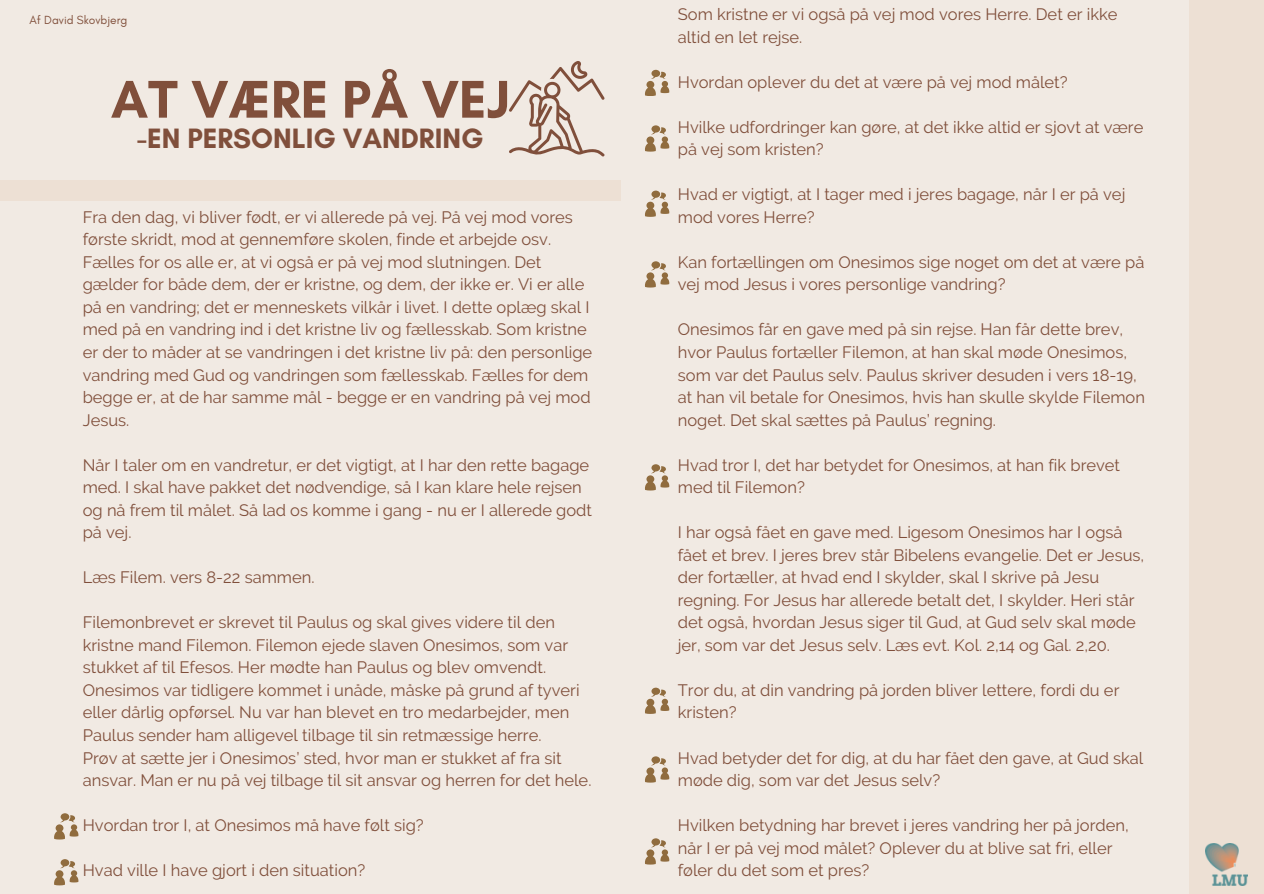
<style>
.page{position:relative;width:1264px;height:894px;background:#fff}
.page>*{position:absolute;margin:0;border:0;box-sizing:border-box;transform-origin:0 0}
.t1{font:700 54px "Glacial Indifference";color:#804f3b}
.t2{font:700 28.5px "Glacial Indifference";color:#804f3b}
.t3{font:16.5px/22.5px "Raleway";color:#804f3b}
.t4{font:12px "Glacial Indifference";color:#804f3b}
</style>
<div class="page">
<div style="left:0;top:0;width:1263px;height:893px;background:#f1eae3"></div>
<div style="left:1188px;top:0;width:75px;height:893px;background:#ede0d4"></div>
<img style="left:1205px;top:843px;width:42px;height:42px">
<div style="left:0;top:180px;width:621px;height:21px;background:#ede0d4"></div>
<svg style="left:645px;top:70px;width:24px;height:26px"></svg>
<svg style="left:645px;top:125px;width:24px;height:26px"></svg>
<svg style="left:645px;top:190px;width:24px;height:26px"></svg>
<svg style="left:645px;top:261px;width:24px;height:26px"></svg>
<svg style="left:645px;top:464px;width:24px;height:26px"></svg>
<svg style="left:54px;top:859px;width:24px;height:25px"></svg>
<svg style="left:54px;top:813px;width:24px;height:25px"></svg>
<svg style="left:509px;top:61px;width:95px;height:95px"></svg>
<svg style="left:645px;top:687px;width:24px;height:26px"></svg>
<svg style="left:645px;top:756px;width:24px;height:26px"></svg>
<svg style="left:645px;top:838px;width:24px;height:26px"></svg>
<p class="t4" style="left:30px;top:12px;width:99px">Af David Skovbjerg</p>
<p class="t1" style="left:111px;top:66px;width:400px">AT VÆRE PÅ VEJ</p>
<p class="t2" style="left:137px;top:121px;width:347px">-EN PERSONLIG VANDRING</p>
<h1 class="t3" style="left:83px;top:206px;width:511px">Fra den dag, vi bliver født, er vi allerede på vej. På vej mod vores første skridt, mod at gennemføre skolen, finde et arbejde osv.<br>Fælles for os alle er, at vi også er på vej mod slutningen. Det gælder for både dem, der er kristne, og dem, der ikke er. Vi er alle på en vandring; det er menneskets vilkår i livet. I dette oplæg skal I med på en vandring ind i det kristne liv og fællesskab. Som kristne er der to måder at se vandringen i det kristne liv på: den personlige vandring med Gud og vandringen som fællesskab. Fælles for dem begge er, at de har samme mål - begge er en vandring på vej mod Jesus.</h1>
<p class="t3" style="left:83px;top:453px;width:511px">Når I taler om en vandretur, er det vigtigt, at I har den rette bagage med. I skal have pakket det nødvendige, så I kan klare hele rejsen og nå frem til målet. Så lad os komme i gang - nu er I allerede godt på vej.</p>
<p class="t3" style="left:83px;top:566px;width:233px">Læs Filem. vers 8-22 sammen.</p>
<h2 class="t3" style="left:83px;top:611px;width:510px">Filemonbrevet er skrevet til Paulus og skal gives videre til den kristne mand Filemon. Filemon ejede slaven Onesimos, som var stukket af til Efesos. Her mødte han Paulus og blev omvendt.<br>Onesimos var tidligere kommet i unåde, måske på grund af tyveri eller dårlig opførsel. Nu var han blevet en tro medarbejder, men Paulus sender ham alligevel tilbage til sin retmæssige herre.<br>Prøv at sætte jer i Onesimos’ sted, hvor man er stukket af fra sit ansvar. Man er nu på vej tilbage til sit ansvar og herren for det hele.</h2>
<h2 class="t3" style="left:83px;top:813px;width:342px">Hvordan tror I, at Onesimos må have følt sig?</h2>
<h2 class="t3" style="left:83px;top:858px;width:284px">Hvad ville I have gjort i den situation?</h2>
<h2 class="t3" style="left:678px;top:3px;width:441px">Som kristne er vi også på vej mod vores Herre. Det er ikke altid en let rejse.</h2>
<h2 class="t3" style="left:678px;top:71px;width:391px">Hvordan oplever du det at være på vej mod målet?</h2>
<h2 class="t3" style="left:678px;top:116px;width:467px">Hvilke udfordringer kan gøre, at det ikke altid er sjovt at være på vej som kristen?</h2>
<p class="t3" style="left:678px;top:183px;width:449px">Hvad er vigtigt, at I tager med i jeres bagage, når I er på vej mod vores Herre?</p>
<p class="t3" style="left:678px;top:251px;width:468px">Kan fortællingen om Onesimos sige noget om det at være på vej mod Jesus i vores personlige vandring?</p>
<p class="t3" style="left:678px;top:318px;width:468px">Onesimos får en gave med på sin rejse. Han får dette brev, hvor Paulus fortæller Filemon, at han skal møde Onesimos, som var det Paulus selv. Paulus skriver desuden i vers 18-19, at han vil betale for Onesimos, hvis han skulle skylde Filemon noget. Det skal sættes på Paulus’ regning.</p>
<p class="t3" style="left:678px;top:453px;width:444px">Hvad tror I, det har betydet for Onesimos, at han fik brevet med til Filemon?</p>
<p class="t3" style="left:678px;top:521px;width:468px">I har også fået en gave med. Ligesom Onesimos har I også fået et brev. I jeres brev står Bibelens evangelie. Det er Jesus, der fortæller, at hvad end I skylder, skal I skrive på Jesu regning. For Jesus har allerede betalt det, I skylder. Heri står det også, hvordan Jesus siger til Gud, at Gud selv skal møde jer, som var det Jesus selv. Læs evt. Kol. 2,14 og Gal. 2,20.</p>
<p class="t3" style="left:678px;top:678px;width:443px">Tror du, at din vandring på jorden bliver lettere, fordi du er kristen?</p>
<p class="t3" style="left:678px;top:746px;width:467px">Hvad betyder det for dig, at du har fået den gave, at Gud skal møde dig, som var det Jesus selv?</p>
<p class="t3" style="left:678px;top:813px;width:452px">Hvilken betydning har brevet i jeres vandring her på jorden, når I er på vej mod målet? Oplever du at blive sat fri, eller føler du det som et pres?</p>
</div>
